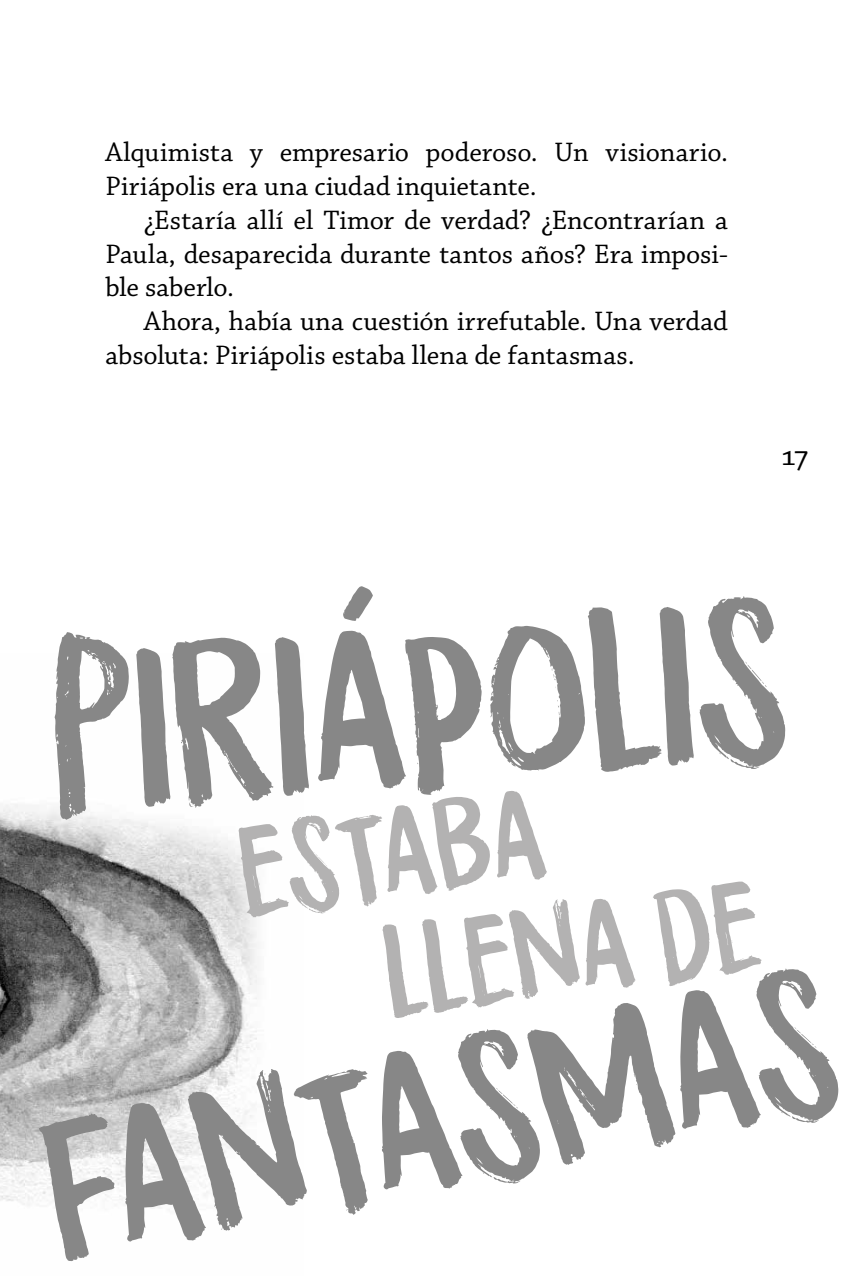
<style>
.page{position:relative;width:862px;height:1276px;background:#fff}
.page>*{position:absolute;margin:0;border:0;box-sizing:border-box;transform-origin:0 0}
.t1{font:191.03px "Flicker DEMO";color:#878787}
.t2{font:172.8px "Flicker DEMO";color:#878787}
.t3{font:109.12px/119.7px "Flicker DEMO";color:#b3b2b2}
.t4{font:31.5px "Chaparral Pro Capt";color:#000}
.t5{font:28.12px/33.8px "Chaparral Pro";letter-spacing:.01em;color:#000}
</style>
<div class="page">
<img style="left:0;top:804px;width:257px;height:404px">
<p class="t5" style="left:105px;top:137px;width:623px">Alquimista y empresario poderoso. Un visionario.<br>Piriápolis era una ciudad inquietante.</p>
<p class="t5" style="left:105px;top:204px;width:623px;text-align:justify;text-indent:38px">¿Estaría allí el Timor de verdad? ¿Encontrarían a Paula, desaparecida durante tantos años? Era imposi&shy;ble saberlo.</p>
<p class="t5" style="left:105px;top:305px;width:623px;text-indent:38px">Ahora, había una cuestión irrefutable. Una verdad absoluta: Piriápolis estaba llena de fantasmas.</p>
<p class="t4" style="left:781px;top:437px;width:28px">17</p>
<h1 class="t1" style="left:36px;top:595px;width:740px;rotate:-5deg">Piriápolis</h1>
<h3 class="t3" style="left:359px;top:795px;width:379px;text-indent:-131px;rotate:-8deg">estaba llena de</h3>
<h2 class="t2" style="left:22px;top:1066px;width:802px;rotate:-11deg">fantasmas</h2>
</div>
